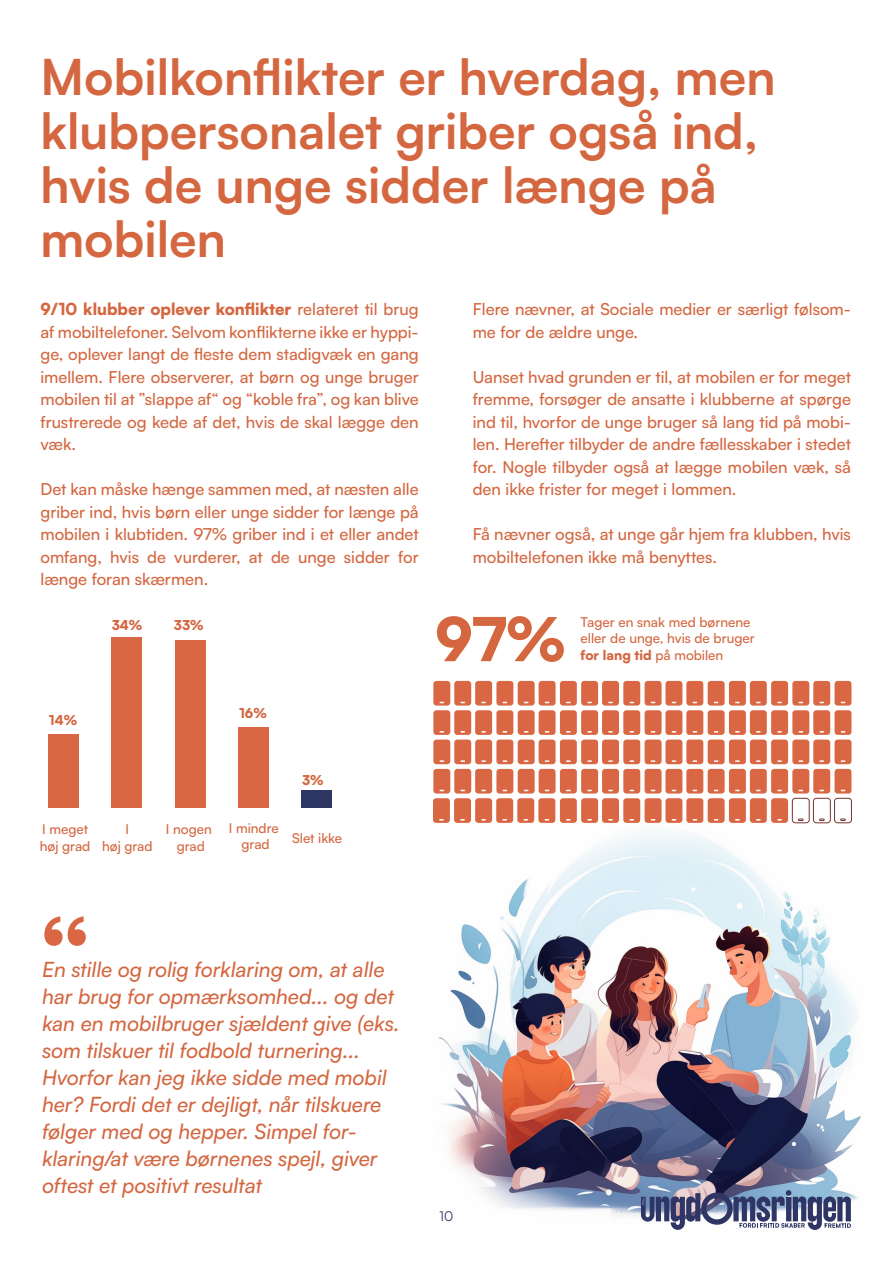
<style>
.page{position:relative;width:893px;height:1263px;background:#fff}
.page>*{position:absolute;margin:0;border:0;box-sizing:border-box;transform-origin:0 0}
.Big_BodyCopy{font:900 59.85px "Satoshi";color:#d46640}
.t1{font:700 49.5px/54px "Satoshi";color:#d46640}
.t2{font:italic 500 21px/27px "Satoshi";color:#d46640}
.body_two_columns{font:500 16.5px/22.5px "Satoshi";color:#d46640;text-align:justify}
.Folio{font:500 13.5px/16.5px "Satoshi";color:#d46640;text-align:center}
.Folio-2{font:900 13.5px "Satoshi";letter-spacing:.005em;color:#d46640}
.t3{font:13.5px "Satoshi";color:#313564}
.s1{font-weight:900}
</style>
<div class="page">
<img style="left:439px;top:823px;width:422px;height:394px">
<svg style="left:433px;top:681px;width:419px;height:142px"></svg>
<div style="left:49px;top:735px;width:30px;height:73px;background:#da6744"></div>
<div style="left:112px;top:637px;width:30px;height:171px;background:#da6744"></div>
<div style="left:175px;top:641px;width:30px;height:167px;background:#da6744"></div>
<div style="left:238px;top:728px;width:30px;height:80px;background:#da6744"></div>
<div style="left:302px;top:790px;width:30px;height:18px;background:#2e3664"></div>
<svg style="left:44px;top:916px;width:42px;height:30px"></svg>
<svg style="left:641px;top:1190px;width:210px;height:40px"></svg>
<div style="left:786px;top:1197px;width:5px;height:24px;background:#2f3565"></div>
<h1 class="t1" style="left:40px;top:47px;width:736px">Mobilkonflikter er hverdag, men klubpersonalet griber også ind, hvis de unge sidder længe på mobilen</h1>
<p class="body_two_columns" style="left:40px;top:297px;width:380px"><span class="s1">9/10 klubber oplever konflikter</span> relateret til brug af mobiltelefoner. Selvom konflikterne ikke er hyppi&shy;ge, oplever langt de fleste dem stadigvæk en gang imellem. Flere observerer, at børn og unge bruger mobilen til at ”slappe af“ og “koble fra”, og kan blive frustrerede og kede af det, hvis de skal lægge den væk.</p>
<p class="body_two_columns" style="left:40px;top:477px;width:380px">Det kan måske hænge sammen med, at næsten alle griber ind, hvis børn eller unge sidder for længe på mobilen i klubtiden. 97% griber ind i et eller andet omfang, hvis de vurderer, at de unge sidder for længe foran skærmen.</p>
<p class="Folio-2" style="left:49px;top:710px;width:30px">14%</p>
<p class="Folio-2" style="left:112px;top:614px;width:32px">34%</p>
<p class="Folio-2" style="left:174px;top:614px;width:31px">33%</p>
<p class="Folio-2" style="left:239px;top:703px;width:29px">16%</p>
<p class="body_two_columns" style="left:473px;top:297px;width:380px">Flere nævner, at Sociale medier er særligt følsom&shy;me for de ældre unge.</p>
<p class="body_two_columns" style="left:473px;top:364px;width:380px">Uanset hvad grunden er til, at mobilen er for meget fremme, forsøger de ansatte i klubberne at spørge ind til, hvorfor de unge bruger så lang tid på mobi&shy;len. Herefter tilbyder de andre fællesskaber i stedet for. Nogle tilbyder også at lægge mobilen væk, så den ikke frister for meget i lommen.</p>
<p class="body_two_columns" style="left:473px;top:522px;width:380px">Få nævner også, at unge går hjem fra klubben, hvis mobiltelefonen ikke må benyttes.</p>
<p class="Big_BodyCopy" style="left:435px;top:594px;width:132px">97%</p>
<p class="Folio" style="left:581px;top:613px;width:176px;text-align:left">Tager en snak med børnene eller de unge, hvis de bruger <span class="s1">for lang tid</span> på mobilen</p>
<p class="Folio-2" style="left:302px;top:769px;width:23px">3%</p>
<p class="Folio" style="left:40px;top:820px;width:52px;text-align:left">I meget høj grad</p>
<p class="Folio" style="left:166px;top:820px;width:48px">I nogen grad</p>
<p class="Folio" style="left:229px;top:819px;width:51px">I mindre grad</p>
<p class="Folio" style="left:292px;top:829px;width:52px">Slet ikke</p>
<p class="Folio" style="left:102px;top:820px;width:52px">I<br>høj grad</p>
<p class="t2" style="left:42px;top:954px;width:359px">En stille og rolig forklaring om, at alle har brug for opmærksomhed... og det kan en mobilbruger sjældent give (eks. som tilskuer til fodbold turnering...<br>Hvorfor kan jeg ikke sidde med mobil her? Fordi det er dejligt, når tilskuere følger med og hepper. Simpel for&shy;klaring/at være børnenes spejl, giver oftest et positivt resultat</p>
<p class="t3" style="left:440px;top:1207px;width:15px">10</p>
</div>
